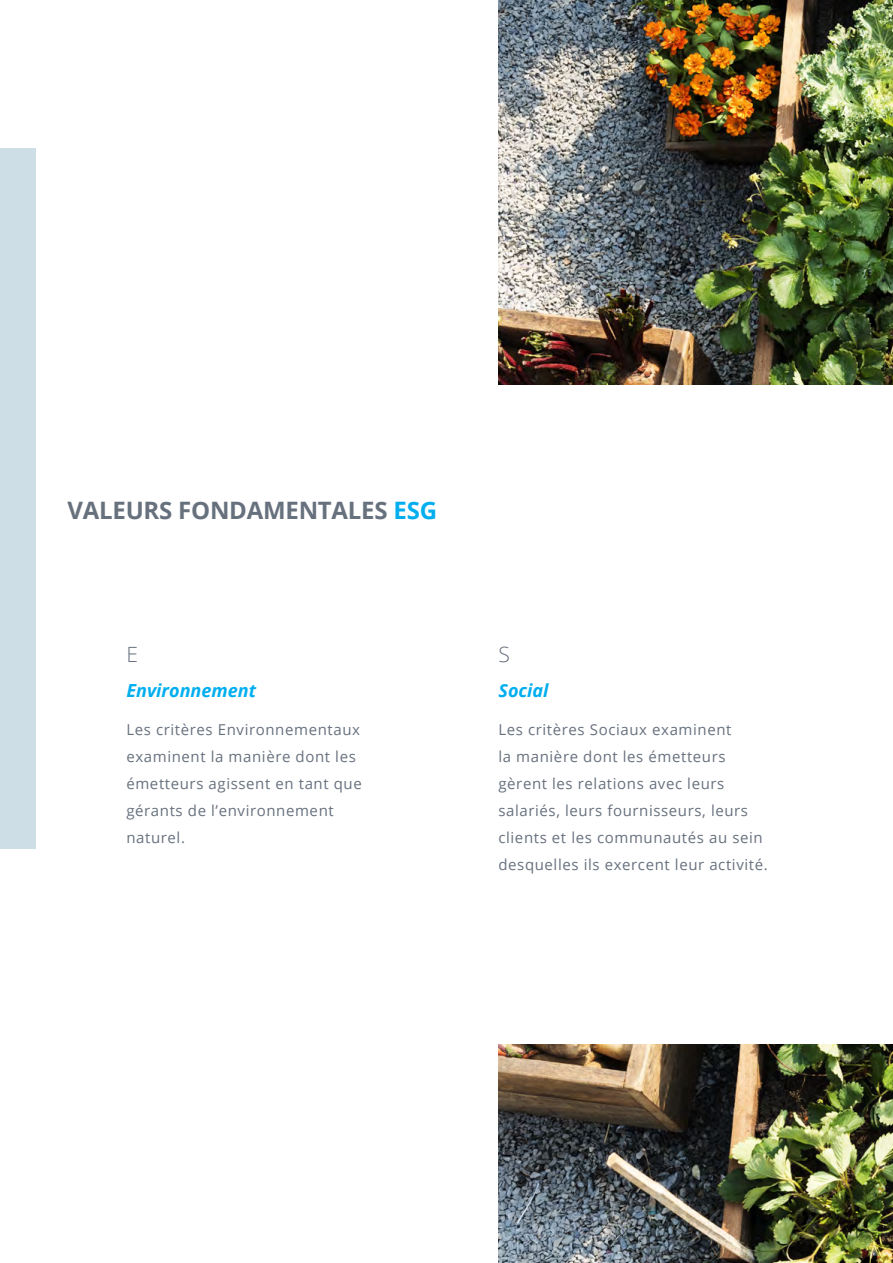
<style>
.page{position:relative;width:893px;height:1263px;background:#fff}
.page>*{position:absolute;margin:0;border:0;box-sizing:border-box;transform-origin:0 0}
.t1{font:700 24px "Open Sans";letter-spacing:-.01em;color:#67717e}
.t2{font:300 21px "Open Sans";color:#67717e}
.t3{font:italic 700 18px "Open Sans";color:#00aeef}
.t4{font:15px/27px "Open Sans";letter-spacing:.04em;color:#67717e}
.s1{color:#00aeef}
</style>
<div class="page">
<img style="left:498px;top:0;width:395px;height:384px">
<img style="left:498px;top:1044px;width:395px;height:219px">
<div style="left:0;top:149px;width:35px;height:700px;background:#cedee7"></div>
<h1 class="t1" style="left:68px;top:494px;width:371px">VALEURS FONDAMENTALES <span class="s1">ESG</span></h1>
<h2 class="t2" style="left:126px;top:640px;width:13px">E</h2>
<p class="t3" style="left:126px;top:678px;width:131px">Environnement</p>
<p class="t4" style="left:126px;top:716px;width:237px">Les critères Environnementaux examinent la manière dont les émetteurs agissent en tant que gérants de l’environnement naturel.</p>
<h2 class="t2" style="left:498px;top:640px;width:13px">S</h2>
<p class="t3" style="left:498px;top:678px;width:52px">Social</p>
<p class="t4" style="left:498px;top:716px;width:271px">Les critères Sociaux examinent<br>la manière dont les émetteurs gèrent les relations avec leurs salariés, leurs fournisseurs, leurs clients et les communautés au sein desquelles ils exercent leur activité.</p>
</div>
